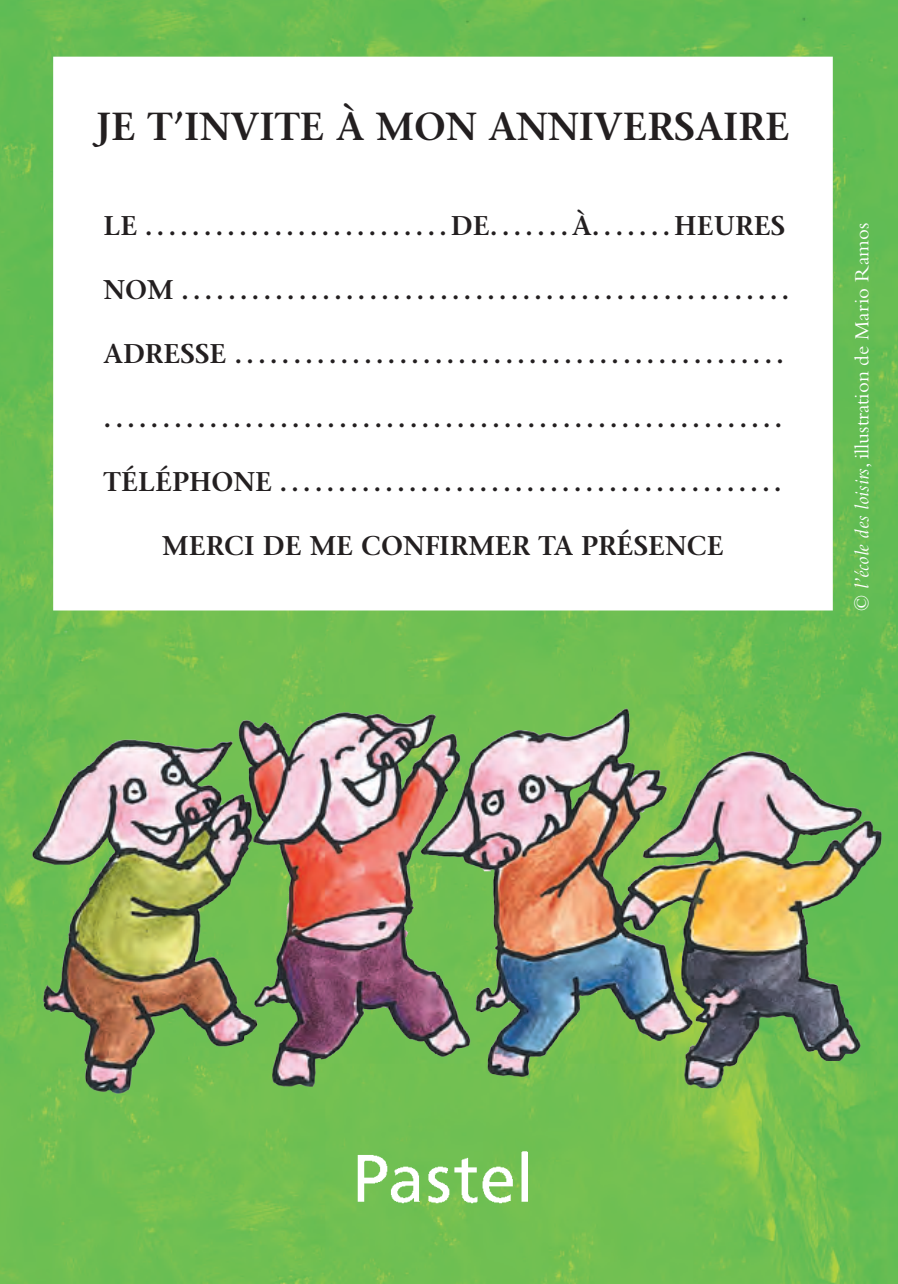
<style>
.page{position:relative;width:898px;height:1284px;background:#fff}
.page>*{position:absolute;margin:0;border:0;box-sizing:border-box;transform-origin:0 0}
.t1{font:600 39px "Stone Serif Std";color:#231f20}
.t2{font:600 27px "Stone Serif Std";color:#231f20}
.t3{font:21px "Bembo Std";color:#fff}
.s1{font-style:italic}
</style>
<div class="page">
<img style="left:0;top:0;width:898px;height:1283px">
<div style="left:53px;top:57px;width:780px;height:553px;background:#fff"></div>
<img style="left:0;top:610px;width:898px;height:603px">
<svg style="left:0;top:0;width:4px;height:4px"></svg>
<svg style="left:0;top:1276px;width:4px;height:8px"></svg>
<svg style="left:894px;top:0;width:4px;height:4px"></svg>
<svg style="left:894px;top:1276px;width:4px;height:8px"></svg>
<p class="t1" style="left:96px;top:103px;width:695px">JE T’INVITE À MON ANNIVERSAIRE</p>
<p class="t2" style="left:104px;top:210px;width:683px">LE ..........................DE.......À.......HEURES</p>
<p class="t2" style="left:104px;top:273px;width:687px">NOM ....................................................</p>
<p class="t2" style="left:104px;top:337px;width:682px">ADRESSE ...............................................</p>
<p class="t2" style="left:104px;top:401px;width:680px">..........................................................</p>
<p class="t2" style="left:104px;top:465px;width:680px">TÉLÉPHONE ...........................................</p>
<p class="t2" style="left:162px;top:529px;width:563px">MERCI DE ME CONFIRMER TA PRÉSENCE</p>
<p class="t3" style="left:850px;top:610px;width:389px;rotate:-90deg">© <span class="s1">l’école des loisirs</span>, illustration de Mario Ramos</p>
</div>
